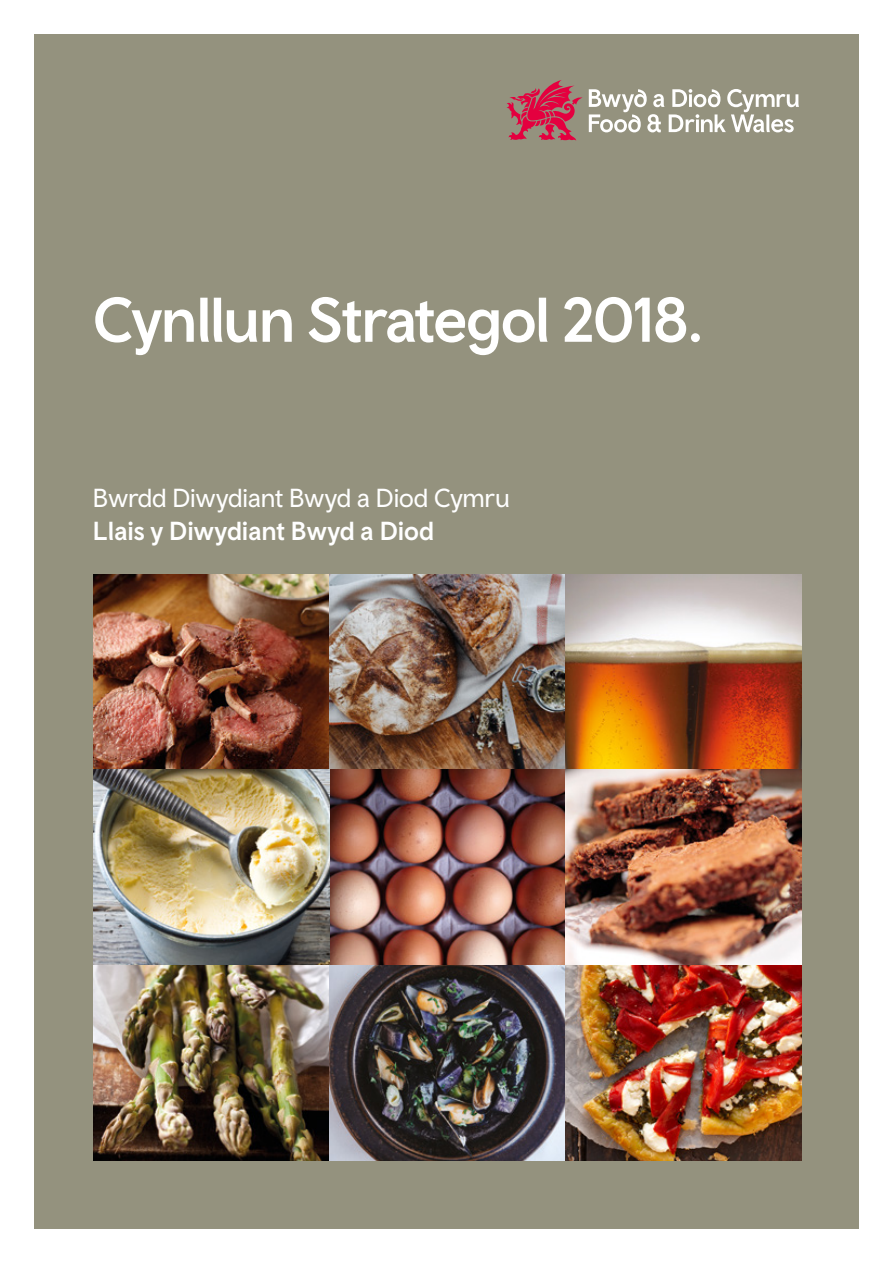
<style>
.page{position:relative;width:893px;height:1263px;background:#fff}
.page>*{position:absolute;margin:0;border:0;box-sizing:border-box;transform-origin:0 0}
.t1{font:500 63px "Wales Sans Headline";letter-spacing:-.03em;color:#fff}
.t2{font:26.1px "Wales Sans Body";color:#fff}
.t3{font:500 26.1px "Wales Sans Body";color:#fff}
</style>
<div class="page">
<div style="left:34px;top:34px;width:825px;height:1195px;background:#94927e"></div>
<svg style="left:589px;top:89px;width:210px;height:43px"></svg>
<svg style="left:507px;top:80px;width:76px;height:61px"></svg>
<img style="left:94px;top:574px;width:708px;height:587px">
<img style="left:566px;top:770px;width:236px;height:195px">
<h1 class="t1" style="left:93px;top:282px;width:612px">Cynllun Strategol 2018.</h1>
<p class="t2" style="left:93px;top:482px;width:418px">Bwrdd Diwydiant Bwyd a Diod Cymru</p>
<p class="t3" style="left:93px;top:515px;width:343px">Llais y Diwydiant Bwyd a Diod</p>
</div>
